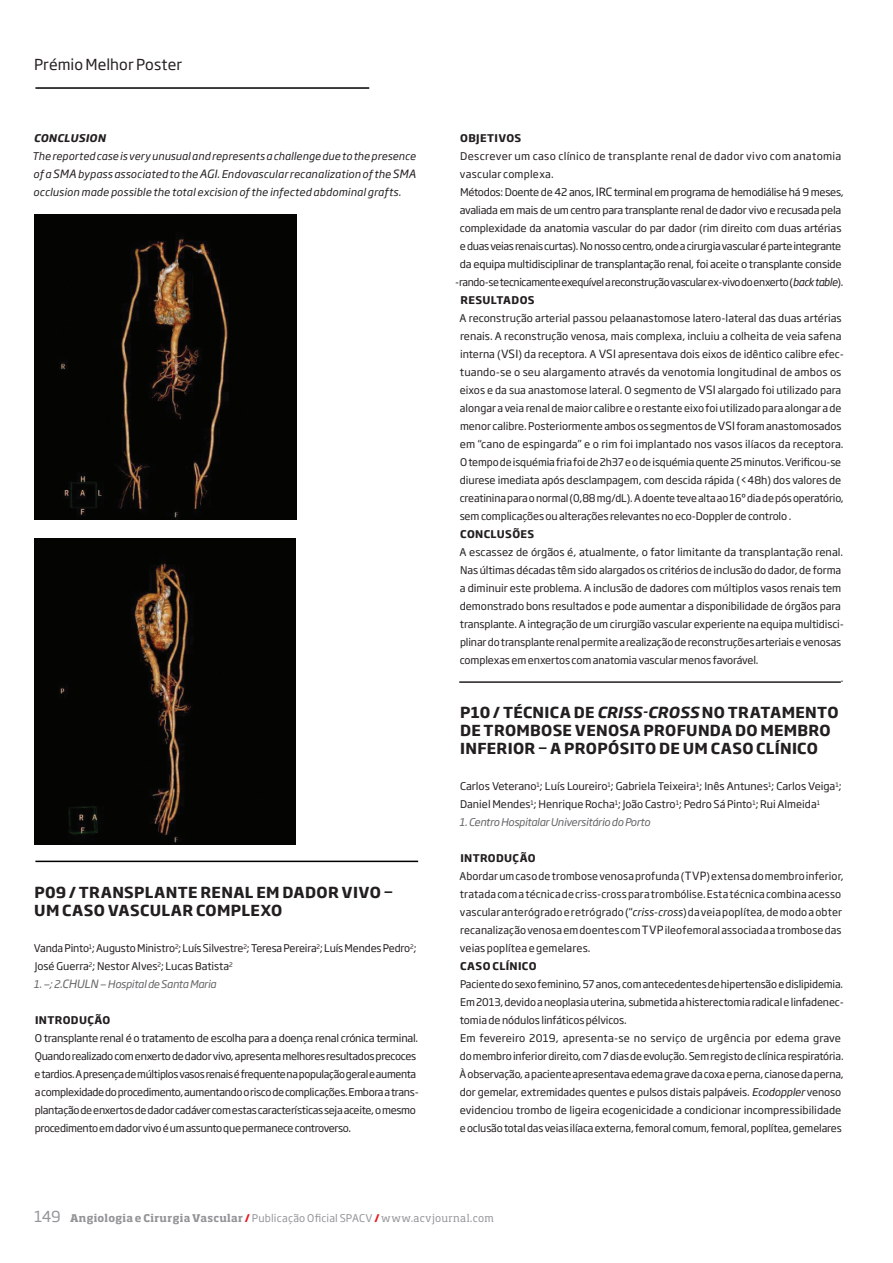
<style>
.page{position:relative;width:893px;height:1263px;background:#fff}
.page>*{position:absolute;margin:0;border:0;box-sizing:border-box;transform-origin:0 0}
.t1{font:700 15px/18px "Soho Gothic Pro";letter-spacing:.02em;color:#231f20}
.t2{font:15px "Soho Gothic Pro";letter-spacing:.005em;color:#231f20}
.t3{font:10.5px/18px "Soho Gothic Pro";letter-spacing:-.01em;color:#231f20}
.t4{font:10.5px/18px "Soho Gothic Pro";letter-spacing:-.03em;color:#231f20}
.t5{font:10.5px/18px "Soho Gothic Pro";letter-spacing:.01em;color:#231f20}
.t6{font:italic 10.5px/18px "Soho Gothic Pro";letter-spacing:.02em;color:#231f20;text-align:justify}
.t7{font:10.5px "Soho Gothic Pro";letter-spacing:-.035em;color:#231f20}
.t8{font:700 10.5px "Soho Std";letter-spacing:.03em;color:#939598}
.t9{font:italic 10.5px "Soho Gothic Pro";letter-spacing:-.02em;color:#636366}
.t10{font:10.5px "Soho Gothic Pro";letter-spacing:.025em;color:#231f20}
.t11{font:700 10.5px "Soho Gothic Pro";letter-spacing:.035em;color:#231f20}
.t12{font:10.5px "Soho Gothic Pro";letter-spacing:.02em;color:#231f20}
.t13{font:italic 700 10.5px "Soho Gothic Pro";letter-spacing:.03em;color:#231f20}
.s1{font-size:11.25px}
.s2{font-style:italic}
.s3{font-weight:700}
.s4{font-family:"Soho Gothic Pro";font-weight:400;font-size:15px}
.s5{color:#e51a23}
.s6{font-family:"Soho Gothic Pro";font-weight:400}
.s7{font-weight:400}
</style>
<div class="page">
<hr style="left:35px;top:87px;width:334px;height:2px;background:#000">
<div style="left:34px;top:214px;width:262px;height:306px;background:#040503"></div>
<img style="left:61px;top:237px;width:167px;height:281px">
<div style="left:34px;top:538px;width:262px;height:307px;background:#040503"></div>
<img style="left:60px;top:563px;width:132px;height:280px">
<hr style="left:35px;top:861px;width:383px;height:1px;background:#000">
<hr style="left:459px;top:681px;width:382px;height:2px;background:#231f20">
<h1 class="t2" style="left:34px;top:53px;width:150px">Prémio Melhor Poster</h1>
<p class="t13" style="left:34px;top:130px;width:73px">CONCLUSION</p>
<p class="t6" style="left:32px;top:147px;width:385px">The reported case is very unusual and represents a challenge due to the presence of a <span class="s1">SMA</span> bypass associated to the <span class="s1">AGI</span>. Endovascular recanalization of the <span class="s1">SMA </span>occlusion made possible the total excision of the infected abdominal grafts.</p>
<h1 class="t1" style="left:34px;top:882px;width:360px">P09 / TRANSPLANTE RENAL EM DADOR VIVO —<br>UM CASO VASCULAR COMPLEXO</h1>
<p class="t3" style="left:34px;top:939px;width:384px">Vanda Pinto<sup>1</sup>; Augusto Ministro<sup>2</sup>; Luís Silvestre<sup>2</sup>; Teresa Pereira<sup>2</sup>; Luís Mendes Pedro<sup>2</sup>;<br>José Guerra<sup>2</sup>; Nestor Alves<sup>2</sup>; Lucas Batista<sup>2</sup></p>
<p class="t9" style="left:33px;top:976px;width:184px">1. —; 2.<span class="s1">CHULN</span> — Hospital de Santa Maria</p>
<p class="t11" style="left:35px;top:1012px;width:77px">INTRODUÇÃO</p>
<p class="t4" style="left:35px;top:1029px;width:386px">O transplante renal é o tratamento de escolha para a doença renal crónica terminal.<br>Quando realizado com enxerto de dador vivo, apresenta melhores resultados precoces e tardios. A presença de múltiplos vasos renais é frequente na população geral e aumenta a complexidade do procedimento, aumentando o risco de complicações. Embora a trans&shy;plantação de enxertos de dador cadáver com estas características seja aceite, o mesmo procedimento em dador vivo é um assunto que permanece controverso.</p>
<p class="t11" style="left:460px;top:130px;width:63px">OBJETIVOS</p>
<p class="t10" style="left:460px;top:148px;width:383px">Descrever um caso clínico de transplante renal de dador vivo com anatomia</p>
<p class="t12" style="left:460px;top:166px;width:95px">vascular complexa.</p>
<p class="t3" style="left:460px;top:183px;width:385px">Métodos: Doente de 42 anos, <span class="s1">IRC</span> terminal em programa de hemodiálise há 9 meses,</p>
<p class="t3" style="left:460px;top:201px;width:383px">avaliada em mais de um centro para transplante renal de dador vivo e recusada pela</p>
<p class="t3" style="left:460px;top:219px;width:383px">complexidade da anatomia vascular do par dador (rim direito com duas artérias</p>
<p class="t4" style="left:460px;top:237px;width:383px">e duas veias renais curtas). No nosso centro, onde a cirurgia vascular é parte integrante</p>
<p class="t3" style="left:460px;top:255px;width:383px">da equipa multidisciplinar de transplantação renal, foi aceite o transplante conside</p>
<p class="t7" style="left:455px;top:274px;width:390px">-rando-se tecnicamente exequível a reconstrução vascular ex-vivo do enxerto (<span class="s2">back table</span>).</p>
<p class="t11" style="left:460px;top:292px;width:76px">RESULTADOS</p>
<p class="t3" style="left:459px;top:309px;width:386px">A reconstrução arterial passou pelaanastomose latero-lateral das duas artérias renais. A reconstrução venosa, mais complexa, incluiu a colheita de veia safena interna (<span class="s1">VSI</span>) da receptora. A <span class="s1">VSI</span> apresentava dois eixos de idêntico calibre efec&shy;tuando-se o seu alargamento através da venotomia longitudinal de ambos os eixos e da sua anastomose lateral. O segmento de <span class="s1">VSI</span> alargado foi utilizado para alongar a veia renal de maior calibre e o restante eixo foi utilizado para alongar a de menor calibre. Posteriormente ambos os segmentos de <span class="s1">VSI</span> foram anastomosados em “cano de espingarda” e o rim foi implantado nos vasos ilíacos da receptora.<br>O tempo de isquémia fria foi de 2h37 e o de isquémia quente 25 minutos. Verificou-se diurese imediata após desclampagem, com descida rápida (&lt;48h) dos valores de creatinina para o normal (0,88 mg/dL). A doente teve alta ao 16º dia de pós operatório, sem complicações ou alterações relevantes no eco-Doppler de controlo .</p>
<p class="t11" style="left:460px;top:526px;width:76px">CONCLUSÕES</p>
<p class="t3" style="left:459px;top:543px;width:385px">A escassez de órgãos é, atualmente, o fator limitante da transplantação renal.</p>
<p class="t3" style="left:460px;top:561px;width:383px">Nas últimas décadas têm sido alargados os critérios de inclusão do dador, de forma</p>
<p class="t3" style="left:460px;top:579px;width:383px">a diminuir este problema. A inclusão de dadores com múltiplos vasos renais tem</p>
<p class="t3" style="left:460px;top:597px;width:383px">demonstrado bons resultados e pode aumentar a disponibilidade de órgãos para</p>
<p class="t3" style="left:460px;top:615px;width:386px">transplante. A integração de um cirurgião vascular experiente na equipa multidisci-</p>
<p class="t3" style="left:460px;top:633px;width:383px">plinar do transplante renal permite a realização de reconstruções arteriais e venosas</p>
<p class="t3" style="left:460px;top:651px;width:300px">complexas em enxertos com anatomia vascular menos favorável.</p>
<p class="t3" style="left:841px;top:669px;width:4px">.</p>
<h1 class="t1" style="left:460px;top:702px;width:380px">P10 / TÉCNICA DE <span class="s2">CRISS-CROSS</span> NO TRATAMENTO<br>DE TROMBOSE VENOSA PROFUNDA DO MEMBRO<br>INFERIOR — A PROPÓSITO DE UM CASO CLÍNICO</h1>
<p class="t3" style="left:460px;top:777px;width:383px">Carlos Veterano<sup>1</sup>; Luís Loureiro<sup>1</sup>; Gabriela Teixeira<sup>1</sup>; Inês Antunes<sup>1</sup>; Carlos Veiga<sup>1</sup>;<br>Daniel Mendes<sup>1</sup>; Henrique Rocha<sup>1</sup>; João Castro<sup>1</sup>; Pedro Sá Pinto<sup>1</sup>; Rui Almeida<sup>1</sup></p>
<p class="t9" style="left:459px;top:814px;width:193px">1. Centro Hospitalar Universitário do Porto</p>
<p class="t5" style="left:459px;top:849px;width:386px"><span class="s3">INTRODUÇÃO<br></span>Abordar um caso de trombose venosa profunda (<span class="s1">TVP</span>) extensa do membro inferior, tratada com a técnica de criss-cross para trombólise. Esta técnica combina acesso vascular anterógrado e retrógrado (“<span class="s2">criss-cross</span>) da veia poplítea, de modo a obter recanalização venosa em doentes com <span class="s1">TVP</span> ileofemoral associada a trombose das veias poplítea e gemelares.</p>
<p class="t11" style="left:460px;top:958px;width:78px">CASO CLÍNICO</p>
<p class="t3" style="left:459px;top:975px;width:386px">Paciente do sexo feminino, 57 anos, com antecedentes de hipertensão e dislipidemia.<br>Em 2013, devido a neoplasia uterina, submetida a histerectomia radical e linfadenec&shy;tomia de nódulos linfáticos pélvicos.<br>Em fevereiro 2019, apresenta-se no serviço de urgência por edema grave do membro inferior direito, com 7 dias de evolução. Sem registo de clínica respiratória.<br>À observação, a paciente apresentava edema grave da coxa e perna, cianose da perna, dor gemelar, extremidades quentes e pulsos distais palpáveis. <span class="s2">Ecodoppler</span> venoso evidenciou trombo de ligeira ecogenicidade a condicionar incompressibilidade e oclusão total das veias ilíaca externa, femoral comum, femoral, poplítea, gemelares</p>
<p class="t8" style="left:34px;top:1211px;width:461px"><span class="s4">149</span> Angiologia e Cirurgia Vascular <span class="s5">/</span> <span class="s6">Publicação Oficial SPACV</span> <span class="s5">/</span> <span class="s7">www.acvjournal.com</span></p>
</div>
